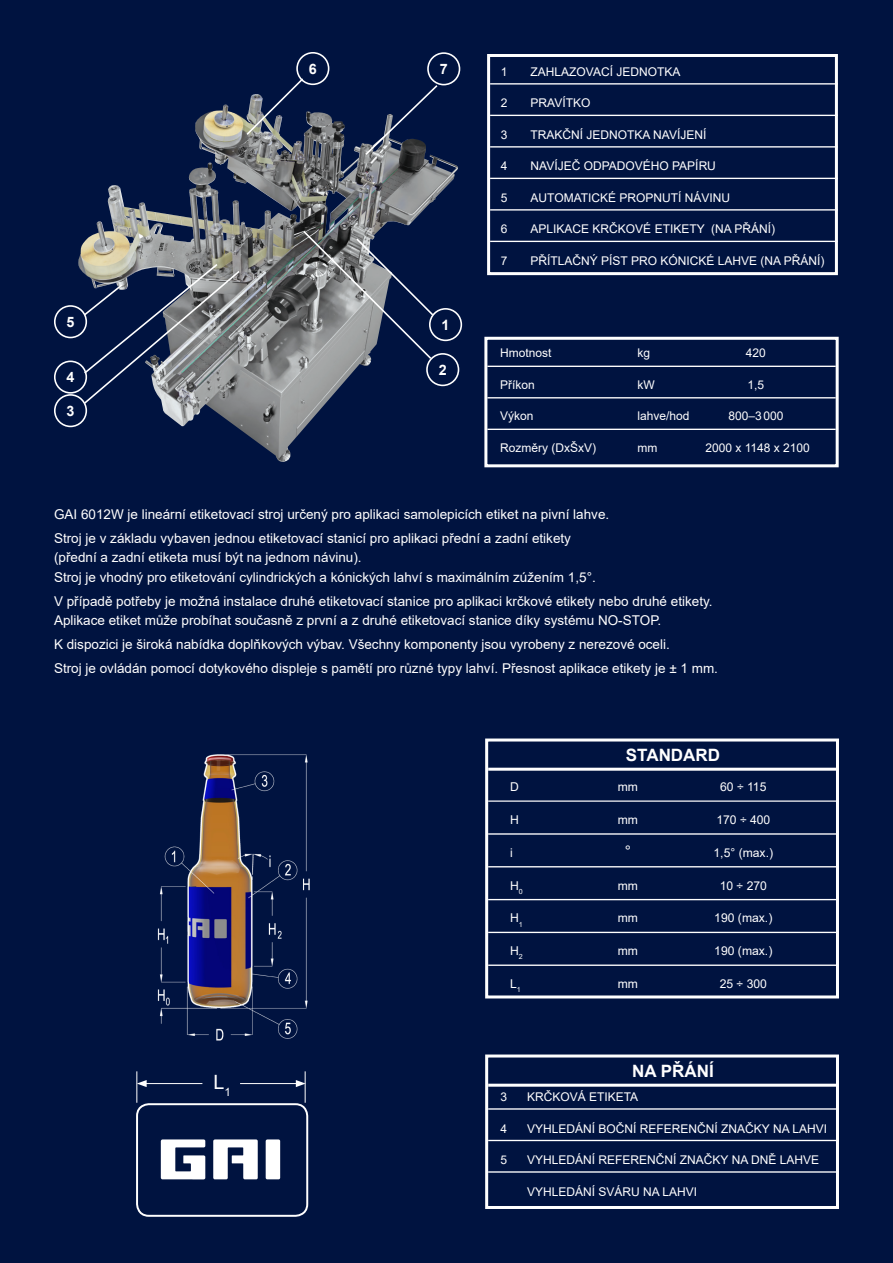
<style>
.page{position:relative;width:893px;height:1263px;background:#001340}
.page>*{position:absolute;margin:0;border:0;box-sizing:border-box;transform-origin:0 0}
.t1{font:19.65px "Arial";color:#fff}
.t2{font:700 16.95px "Arial";color:#fff}
.t3{font:15.75px "Arial";color:#fff}
.t4{font:700 14.4px "Arial";color:#fff}
.t5{font:13.5px/19.5px "Arial";color:#fff}
.t6{font:12.15px "Arial";color:#fff}
.t7{font:12px "Arial";color:#fff}
</style>
<div class="page">
<div style="left:487px;top:54px;width:351px;height:221px;border:3px solid #fff"></div>
<hr style="left:487px;top:366px;width:349px;height:1px;background:#fff">
<hr style="left:487px;top:397px;width:349px;height:1px;background:#fff">
<hr style="left:487px;top:429px;width:349px;height:1px;background:#fff">
<div style="left:484px;top:337px;width:355px;height:130px;border:3px solid #fff"></div>
<img style="left:136px;top:738px;width:183px;height:310px">
<hr style="left:488px;top:1084px;width:348px;height:3px;background:#fff">
<hr style="left:488px;top:1108px;width:348px;height:2px;background:#fff">
<hr style="left:488px;top:1140px;width:348px;height:1px;background:#fff">
<hr style="left:488px;top:1171px;width:348px;height:2px;background:#fff">
<div style="left:485px;top:1054px;width:354px;height:155px;border:3px solid #fff"></div>
<hr style="left:488px;top:768px;width:348px;height:3px;background:#fff">
<hr style="left:488px;top:800px;width:348px;height:2px;background:#fff">
<hr style="left:488px;top:833px;width:348px;height:2px;background:#fff">
<hr style="left:488px;top:866px;width:348px;height:1px;background:#fff">
<hr style="left:488px;top:899px;width:348px;height:1px;background:#fff">
<hr style="left:488px;top:932px;width:348px;height:1px;background:#fff">
<hr style="left:488px;top:964px;width:348px;height:2px;background:#fff">
<div style="left:485px;top:738px;width:354px;height:260px;border:3px solid #fff"></div>
<div style="left:137px;top:1104px;width:170px;height:112px;background:#001340;border-radius:12px"></div>
<div style="left:136px;top:1103px;width:172px;height:114px;border:2px solid #fff;border-radius:12px"></div>
<img style="left:161px;top:1140px;width:119px;height:40px">
<hr style="left:136px;top:1071px;width:1px;height:32px;background:#fff">
<hr style="left:305px;top:1071px;width:1px;height:32px;background:#fff">
<hr style="left:144px;top:1083px;width:58px;height:1px;background:#fff">
<svg style="left:137px;top:1080px;width:10px;height:7px"></svg>
<hr style="left:240px;top:1083px;width:58px;height:1px;background:#fff">
<svg style="left:296px;top:1080px;width:10px;height:7px"></svg>
<img style="left:77px;top:97px;width:223px;height:191px">
<div style="left:296px;top:52px;width:33px;height:33px;border:2px solid #fff;border-radius:50%"></div>
<div style="left:429px;top:308px;width:33px;height:33px;border:2px solid #fff;border-radius:50%"></div>
<div style="left:427px;top:52px;width:33px;height:33px;border:2px solid #fff;border-radius:50%"></div>
<svg style="left:364px;top:83px;width:75px;height:74px;background:#1a2a4e"></svg>
<svg style="left:245px;top:77px;width:60px;height:60px;background:#2d3c5b"></svg>
<div style="left:54px;top:305px;width:33px;height:33px;border:2px solid #fff;border-radius:50%"></div>
<div style="left:54px;top:361px;width:33px;height:33px;border:2px solid #fff;border-radius:50%"></div>
<div style="left:54px;top:394px;width:33px;height:33px;border:2px solid #fff;border-radius:50%"></div>
<div style="left:426px;top:353px;width:33px;height:33px;border:2px solid #fff;border-radius:50%"></div>
<svg style="left:301px;top:229px;width:134px;height:132px;background:#555e70"></svg>
<svg style="left:82px;top:262px;width:159px;height:143px;background:#525c6f"></svg>
<hr style="left:490px;top:83px;width:348px;height:2px;background:#fff">
<hr style="left:490px;top:115px;width:348px;height:1px;background:#fff">
<hr style="left:490px;top:146px;width:348px;height:2px;background:#fff">
<hr style="left:490px;top:178px;width:348px;height:1px;background:#fff">
<hr style="left:490px;top:209px;width:348px;height:2px;background:#fff">
<hr style="left:490px;top:241px;width:348px;height:1px;background:#fff">
<p class="t4" style="left:67px;top:311px;width:9px">5</p>
<p class="t4" style="left:67px;top:367px;width:9px">4</p>
<p class="t4" style="left:67px;top:400px;width:9px">3</p>
<p class="t4" style="left:309px;top:58px;width:9px">6</p>
<p class="t4" style="left:440px;top:59px;width:9px">7</p>
<p class="t4" style="left:442px;top:314px;width:9px">1</p>
<p class="t4" style="left:439px;top:359px;width:9px">2</p>
<p class="t7" style="left:501px;top:63px;width:8px">1</p>
<p class="t7" style="left:531px;top:63px;width:151px">ZAHLAZOVACÍ JEDNOTKA</p>
<p class="t7" style="left:501px;top:95px;width:8px">2</p>
<p class="t7" style="left:531px;top:95px;width:61px">PRAVÍTKO</p>
<p class="t7" style="left:501px;top:126px;width:8px">3</p>
<p class="t7" style="left:531px;top:126px;width:177px">TRAKČNÍ JEDNOTKA NAVÍJENÍ</p>
<p class="t7" style="left:501px;top:158px;width:8px">4</p>
<p class="t7" style="left:531px;top:158px;width:187px">NAVÍJEČ ODPADOVÉHO PAPÍRU</p>
<p class="t7" style="left:501px;top:189px;width:8px">5</p>
<p class="t7" style="left:531px;top:189px;width:201px">AUTOMATICKÉ PROPNUTÍ NÁVINU</p>
<p class="t7" style="left:501px;top:221px;width:8px">6</p>
<p class="t7" style="left:531px;top:221px;width:246px">APLIKACE KRČKOVÉ ETIKETY (NA PŘÁNÍ)</p>
<p class="t7" style="left:501px;top:252px;width:8px">7</p>
<p class="t7" style="left:531px;top:252px;width:295px">PŘÍTLAČNÝ PÍST PRO KÓNICKÉ LAHVE (NA PŘÁNÍ)</p>
<p class="t7" style="left:500px;top:345px;width:53px">Hmotnost</p>
<p class="t7" style="left:637px;top:345px;width:14px">kg</p>
<p class="t7" style="left:746px;top:345px;width:22px">420</p>
<p class="t7" style="left:500px;top:376px;width:36px">Příkon</p>
<p class="t7" style="left:637px;top:376px;width:19px">kW</p>
<p class="t7" style="left:748px;top:376px;width:18px">1,5</p>
<p class="t7" style="left:500px;top:408px;width:35px">Výkon</p>
<p class="t7" style="left:637px;top:408px;width:54px">lahve/hod</p>
<p class="t7" style="left:728px;top:408px;width:56px">800–3000</p>
<p class="t7" style="left:500px;top:439px;width:97px">Rozměry (DxŠxV)</p>
<p class="t7" style="left:637px;top:439px;width:21px">mm</p>
<p class="t7" style="left:705px;top:439px;width:106px">2000 x 1148 x 2100</p>
<p class="t5" style="left:54px;top:505px;width:557px">GAI 6012W je lineární etiketovací stroj určený pro aplikaci samolepicích etiket na pivní lahve.</p>
<p class="t5" style="left:54px;top:528px;width:543px">Stroj je v základu vybaven jednou etiketovací stanicí pro aplikaci přední a zadní etikety (přední a zadní etiketa musí být na jednom návinu).<br>Stroj je vhodný pro etiketování cylindrických a kónických lahví s maximálním zúžením 1,5°.</p>
<p class="t5" style="left:54px;top:591px;width:660px">V případě potřeby je možná instalace druhé etiketovací stanice pro aplikaci krčkové etikety nebo druhé etikety.<br>Aplikace etiket může probíhat současně z první a z druhé etiketovací stanice díky systému NO-STOP.</p>
<p class="t5" style="left:54px;top:634px;width:617px">K dispozici je široká nabídka doplňkových výbav. Všechny komponenty jsou vyrobeny z nerezové oceli.</p>
<p class="t5" style="left:54px;top:658px;width:665px">Stroj je ovládán pomocí dotykového displeje s pamětí pro různé typy lahví. Přesnost aplikace etikety je ± 1 mm.</p>
<p class="t2" style="left:626px;top:743px;width:96px">STANDARD</p>
<p class="t6" style="left:510px;top:778px;width:10px">D</p>
<p class="t6" style="left:618px;top:778px;width:22px">mm</p>
<p class="t6" style="left:720px;top:778px;width:48px">60 ÷ 115</p>
<p class="t6" style="left:510px;top:811px;width:10px">H</p>
<p class="t6" style="left:618px;top:811px;width:22px">mm</p>
<p class="t6" style="left:716px;top:811px;width:55px">170 ÷ 400</p>
<p class="t6" style="left:510px;top:844px;width:4px">i</p>
<p class="t3" style="left:625px;top:840px;width:8px">°</p>
<p class="t6" style="left:714px;top:844px;width:61px">1,5° (max.)</p>
<p class="t1" style="left:214px;top:1069px;width:19px">L<sub>1</sub></p>
<p class="t6" style="left:510px;top:877px;width:14px">H<sub>0</sub></p>
<p class="t6" style="left:618px;top:877px;width:22px">mm</p>
<p class="t6" style="left:720px;top:877px;width:49px">10 ÷ 270</p>
<p class="t6" style="left:510px;top:910px;width:14px">H<sub>1</sub></p>
<p class="t6" style="left:618px;top:910px;width:22px">mm</p>
<p class="t6" style="left:714px;top:910px;width:60px">190 (max.)</p>
<p class="t6" style="left:510px;top:943px;width:14px">H<sub>2</sub></p>
<p class="t6" style="left:618px;top:943px;width:22px">mm</p>
<p class="t6" style="left:714px;top:943px;width:60px">190 (max.)</p>
<p class="t6" style="left:510px;top:975px;width:12px">L<sub>1</sub></p>
<p class="t6" style="left:618px;top:975px;width:22px">mm</p>
<p class="t6" style="left:720px;top:975px;width:49px">25 ÷ 300</p>
<p class="t2" style="left:632px;top:1059px;width:83px">NA PŘÁNÍ</p>
<p class="t7" style="left:501px;top:1089px;width:8px">3</p>
<p class="t7" style="left:527px;top:1089px;width:113px">KRČKOVÁ ETIKETA</p>
<p class="t7" style="left:501px;top:1120px;width:8px">4</p>
<p class="t7" style="left:527px;top:1120px;width:301px">VYHLEDÁNÍ BOČNÍ REFERENČNÍ ZNAČKY NA LAHVI</p>
<p class="t7" style="left:501px;top:1152px;width:8px">5</p>
<p class="t7" style="left:527px;top:1152px;width:293px">VYHLEDÁNÍ REFERENČNÍ ZNAČKY NA DNĚ LAHVE</p>
<p class="t7" style="left:527px;top:1183px;width:172px">VYHLEDÁNÍ SVÁRU NA LAHVI</p>
</div>
